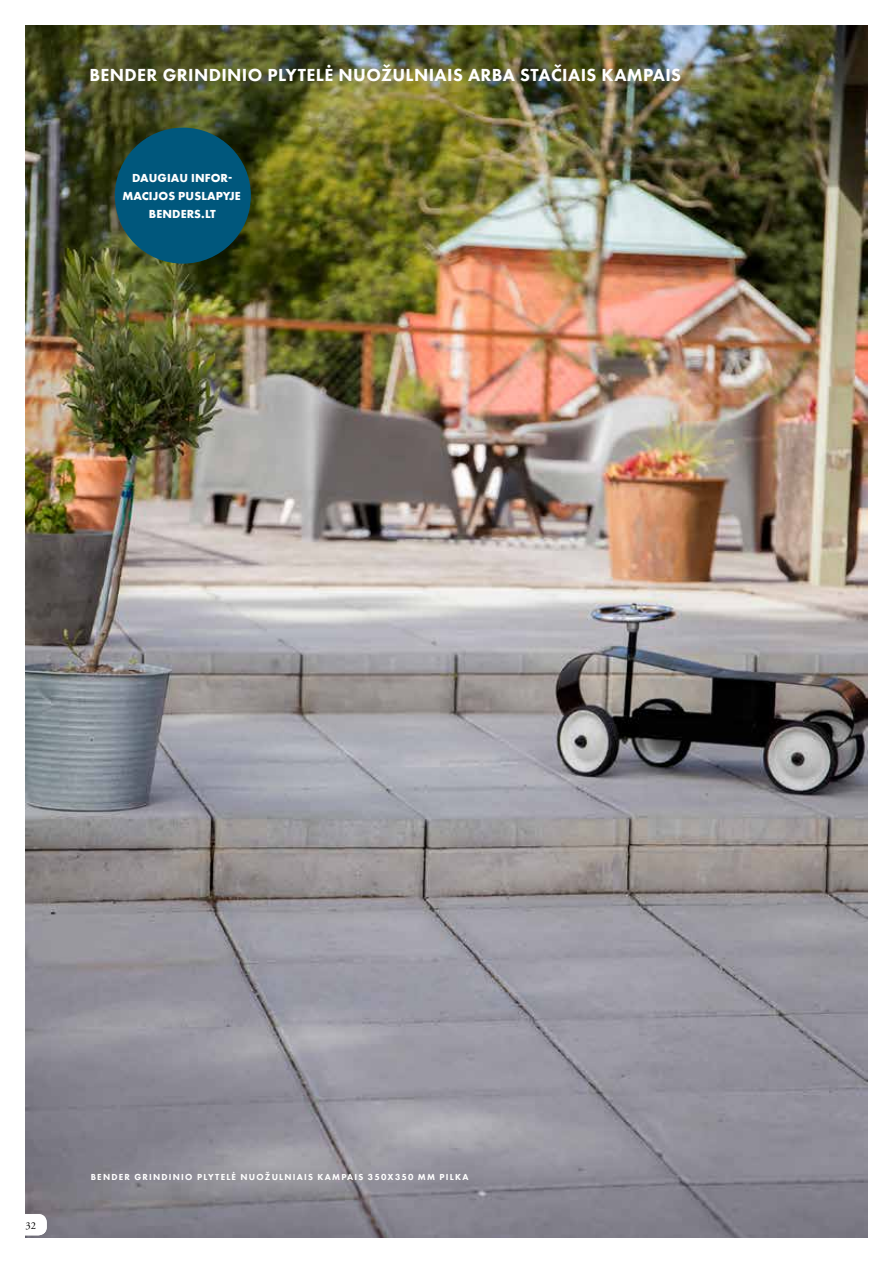
<style>
.page{position:relative;width:893px;height:1263px;background:#fff}
.page>*{position:absolute;margin:0;border:0;box-sizing:border-box;transform-origin:0 0}
.t1{font:18px "Futura PT Heavy";letter-spacing:.02em;color:#fff}
.t2{font:12px/18px "Futura PT Bold";letter-spacing:.01em;color:#fff;text-align:center}
.t3{font:10.5px "Adobe Garamond Pro";color:#000}
.t4{font:9px "Futura PT Heavy";letter-spacing:.135em;color:#fff}
</style>
<div class="page">
<img style="left:26px;top:26px;width:841px;height:1211px">
<svg style="left:26px;top:1214px;width:21px;height:21px"></svg>
<div style="left:115px;top:128px;width:136px;height:136px;background:#00577c;border-radius:50%"></div>
<h1 class="t1" style="left:89px;top:64px;width:593px">BENDER GRINDINIO PLYTELĖ NUOŽULNIAIS ARBA STAČIAIS KAMPAIS</h1>
<h2 class="t2" style="left:122px;top:169px;width:120px">DAUGIAU INFOR-<br>MACIJOS PUSLAPYJE<br>BENDERS.LT</h2>
<p class="t3" style="left:26px;top:1219px;width:12px">32</p>
<p class="t4" style="left:91px;top:1171px;width:379px">BENDER GRINDINIO PLYTELĖ NUOŽULNIAIS KAMPAIS 350X350 MM PILKA</p>
</div>
